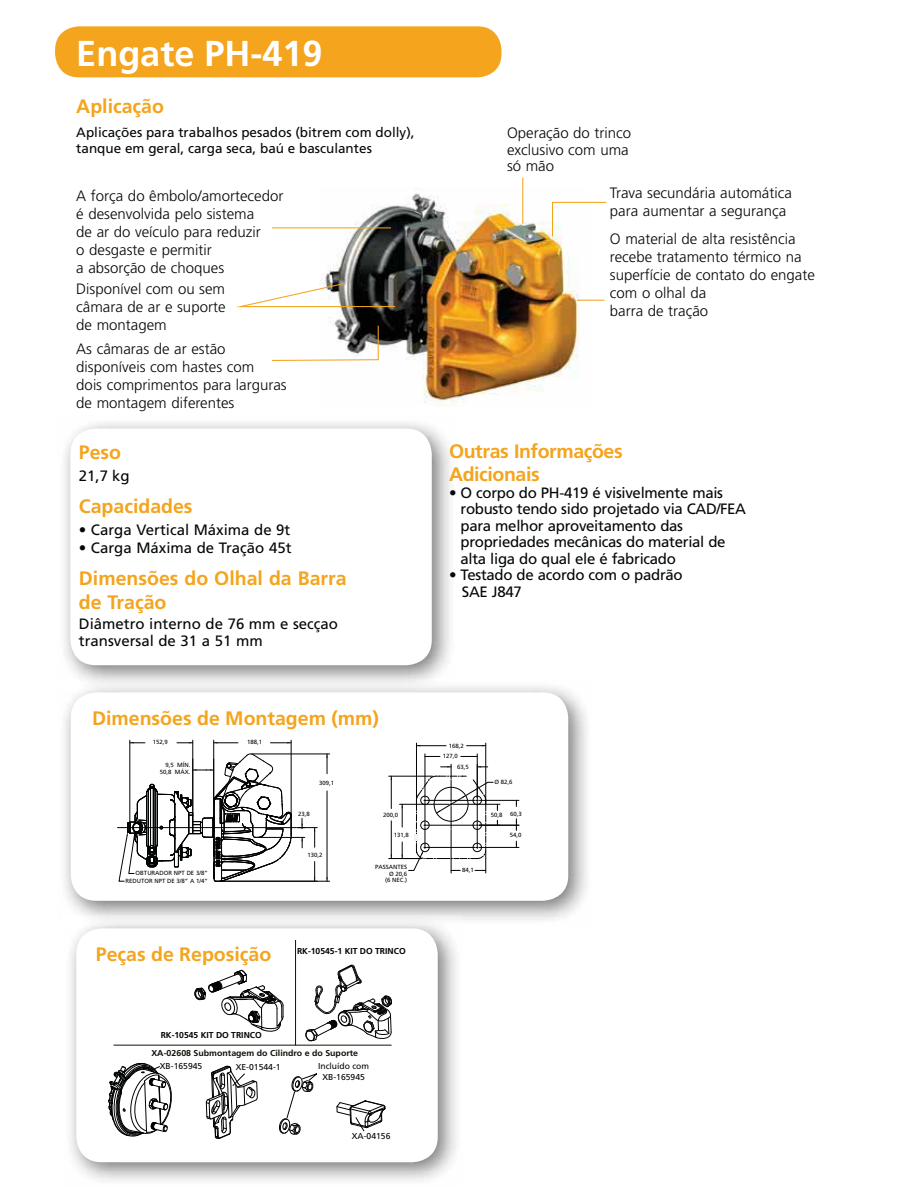
<style>
.page{position:relative;width:918px;height:1188px;background:#fff}
.page>*{position:absolute;margin:0;border:0;box-sizing:border-box;transform-origin:0 0}
.t1{font:700 36px "Frutiger";color:#fff}
.t2{font:700 19.5px/23.4px "Frutiger";color:#f4a41d}
.t3{font:700 19.5px/23.4px "Frutiger";letter-spacing:-.02em;color:#f4a41d}
.t4{font:300 15px/18px "Frutiger";color:#030806}
.t5{font:15px/16.5px "Frutiger";letter-spacing:-.02em;color:#030806}
.t6{font:15px/16.5px "Frutiger";color:#030806}
.t7{font:13.5px/16.2px "Frutiger";color:#030806}
.t8{font:8.55px/10.4px "Frutiger";color:#010202;text-align:center}
.t9{font:700 8.55px "Frutiger";color:#010202}
.t10{font:700 8.55px "Frutiger LT Std";color:#13100a}
.t11{font:6px/7.6px "Frutiger";color:#010202;text-align:right}
</style>
<div class="page">
<img style="left:320px;top:187px;width:269px;height:219px">
<div style="left:55px;top:26px;width:447px;height:51px;background:#f4a41d;border-radius:24px"></div>
<img style="left:64px;top:686px;width:523px;height:234px">
<img style="left:64px;top:680px;width:393px;height:10px">
<div style="left:71px;top:692px;width:497px;height:209px;background:#fff;border-radius:26px"></div>
<hr style="left:117px;top:827px;width:180px;height:1px;background:#010202">
<hr style="left:259px;top:837px;width:46px;height:1px;background:#010202">
<svg style="left:298px;top:818px;width:19px;height:30px"></svg>
<svg style="left:314px;top:862px;width:1px;height:19px"></svg>
<hr style="left:193px;top:740px;width:1px;height:72px;background:#010202">
<hr style="left:130px;top:740px;width:1px;height:81px;background:#010202">
<svg style="left:177px;top:742px;width:16px;height:2px"></svg>
<svg style="left:130px;top:742px;width:15px;height:2px"></svg>
<hr style="left:213px;top:740px;width:1px;height:121px;background:#010202">
<hr style="left:291px;top:740px;width:1px;height:74px;background:#010202">
<svg style="left:214px;top:742px;width:24px;height:2px"></svg>
<svg style="left:270px;top:742px;width:21px;height:2px"></svg>
<hr style="left:252px;top:754px;width:78px;height:1px;background:#010202">
<hr style="left:221px;top:881px;width:109px;height:1px;background:#010202">
<svg style="left:326px;top:754px;width:2px;height:20px"></svg>
<hr style="left:327px;top:791px;width:1px;height:90px;background:#010202">
<svg style="left:119px;top:753px;width:173px;height:129px"></svg>
<hr style="left:416px;top:743px;width:1px;height:61px;background:#010202">
<hr style="left:485px;top:743px;width:1px;height:61px;background:#010202">
<hr style="left:416px;top:745px;width:30px;height:1px;background:#010202">
<svg style="left:467px;top:745px;width:19px;height:1px"></svg>
<hr style="left:425px;top:754px;width:1px;height:44px;background:#010202">
<hr style="left:477px;top:754px;width:1px;height:44px;background:#010202">
<svg style="left:426px;top:756px;width:14px;height:1px"></svg>
<svg style="left:461px;top:756px;width:16px;height:1px"></svg>
<hr style="left:479px;top:847px;width:40px;height:1px;background:#010202">
<hr style="left:479px;top:825px;width:40px;height:1px;background:#010202">
<hr style="left:479px;top:800px;width:40px;height:1px;background:#010202">
<hr style="left:389px;top:776px;width:44px;height:1px;background:#010202">
<hr style="left:389px;top:858px;width:32px;height:1px;background:#010202">
<hr style="left:391px;top:776px;width:1px;height:33px;background:#010202">
<hr style="left:391px;top:821px;width:1px;height:38px;background:#010202">
<svg style="left:400px;top:764px;width:100px;height:109px"></svg>
<svg style="left:195px;top:969px;width:89px;height:63px"></svg>
<svg style="left:305px;top:965px;width:87px;height:76px"></svg>
<svg style="left:336px;top:1100px;width:49px;height:32px"></svg>
<svg style="left:206px;top:1066px;width:52px;height:73px"></svg>
<svg style="left:108px;top:1063px;width:64px;height:74px"></svg>
<svg style="left:279px;top:1073px;width:39px;height:62px"></svg>
<hr style="left:114px;top:1045px;width:278px;height:1px;background:#13100a">
<hr style="left:295px;top:940px;width:1px;height:105px;background:#13100a">
<hr style="left:522px;top:178px;width:1px;height:46px;background:#f4a41d">
<svg style="left:271px;top:325px;width:108px;height:37px"></svg>
<hr style="left:272px;top:227px;width:119px;height:1px;background:#f4a41d">
<svg style="left:236px;top:282px;width:160px;height:26px"></svg>
<svg style="left:551px;top:201px;width:56px;height:36px"></svg>
<svg style="left:577px;top:300px;width:28px;height:1px"></svg>
<h1 class="t1" style="left:76px;top:39px;width:248px">Engate PH-419</h1>
<h2 class="t2" style="left:76px;top:96px;width:89px">Aplicação</h2>
<p class="t7" style="left:76px;top:126px;width:340px">Aplicações para trabalhos pesados (bitrem com dolly), tanque em geral, carga seca, baú e basculantes</p>
<p class="t4" style="left:76px;top:188px;width:209px">A força do êmbolo/amortecedor é desenvolvida pelo sistema<br>de ar do veículo para reduzir<br>o desgaste e permitir<br>a absorção de choques</p>
<p class="t4" style="left:76px;top:281px;width:151px;text-align:justify">Disponível com ou sem câmara de ar e suporte de montagem</p>
<p class="t4" style="left:76px;top:341px;width:212px">As câmaras de ar estão disponíveis com hastes com<br>dois comprimentos para larguras de montagem diferentes</p>
<h2 class="t2" style="left:79px;top:442px;width:44px">Peso</h2>
<p class="t5" style="left:79px;top:469px;width:52px">21,7 kg</p>
<h2 class="t2" style="left:79px;top:496px;width:115px">Capacidades</h2>
<p class="t6" style="left:79px;top:523px;width:213px">• Carga Vertical Máxima de 9t</p>
<p class="t6" style="left:79px;top:541px;width:214px">• Carga Máxima de Tração 45t</p>
<h2 class="t2" style="left:79px;top:568px;width:269px">Dimensões do Olhal da Barra de Tração</h2>
<p class="t6" style="left:79px;top:617px;width:261px">Diâmetro interno de 76 mm e secçao transversal de 31 a 51 mm</p>
<h2 class="t2" style="left:92px;top:708px;width:289px">Dimensões de Montagem (mm)</h2>
<p class="t11" style="left:153px;top:739px;width:17px">152,9</p>
<p class="t11" style="left:247px;top:739px;width:17px">188,1</p>
<p class="t11" style="left:160px;top:761px;width:32px;line-height:7.2px">9,5 MÍN.<br>50,8 MÁX.</p>
<p class="t11" style="left:126px;top:870px;width:84px">OBTURADOR NPT DE 3/8”<br>REDUTOR NPT DE 3/8” A 1/4”</p>
<h2 class="t2" style="left:96px;top:944px;width:177px">Peças de Reposição</h2>
<p class="t9" style="left:161px;top:1032px;width:103px">RK-10545 KIT DO TRINCO</p>
<p class="t11" style="left:319px;top:780px;width:17px">309,1</p>
<p class="t11" style="left:298px;top:811px;width:13px">23,8</p>
<p class="t11" style="left:307px;top:851px;width:17px">130,2</p>
<p class="t11" style="left:383px;top:812px;width:17px">200,0</p>
<p class="t11" style="left:394px;top:831px;width:17px">131,8</p>
<p class="t11" style="left:375px;top:861px;width:33px;line-height:13.2px">PASSANTES (6 NEC.)</p>
<p class="t11" style="left:389px;top:871px;width:20px">Ø 20,6</p>
<p class="t9" style="left:297px;top:947px;width:110px">RK-10545-1 KIT DO TRINCO</p>
<p class="t10" style="left:151px;top:1049px;width:208px">XA-02608 Submontagem do Cilindro e do Suporte</p>
<p class="t8" style="left:160px;top:1062px;width:44px">XB-165945</p>
<p class="t8" style="left:236px;top:1062px;width:46px">XE-01544-1</p>
<p class="t8" style="left:318px;top:1062px;width:52px">Incluído com<br>XB-165945</p>
<p class="t8" style="left:352px;top:1131px;width:40px">XA-04156</p>
<p class="t4" style="left:507px;top:126px;width:126px;line-height:16.5px">Operação do trinco exclusivo com uma só mão</p>
<p class="t4" style="left:610px;top:185px;width:183px">Trava secundária automática para aumentar a segurança</p>
<p class="t4" style="left:610px;top:231px;width:207px">O material de alta resistência recebe tratamento térmico na superfície de contato do engate com o olhal da<br>barra de tração</p>
<h2 class="t3" style="left:449px;top:441px;width:175px">Outras Informações<br>Adicionais</h2>
<p class="t5" style="left:460px;top:485px;width:287px;text-indent:-11px">• O corpo do PH-419 é visivelmente mais robusto tendo sido projetado via CAD/FEA para melhor aproveitamento das propriedades mecânicas do material de alta liga do qual ele é fabricado</p>
<p class="t5" style="left:462px;top:568px;width:222px;text-indent:-13px">• Testado de acordo com o padrão<br>SAE J847</p>
<p class="t11" style="left:449px;top:743px;width:17px">168,2</p>
<p class="t11" style="left:443px;top:753px;width:17px">127,0</p>
<p class="t11" style="left:457px;top:763px;width:13px">63,5</p>
<p class="t11" style="left:462px;top:867px;width:13px">84,1</p>
<p class="t11" style="left:495px;top:779px;width:20px">Ø 82,6</p>
<p class="t11" style="left:491px;top:811px;width:13px">50,8</p>
<p class="t11" style="left:510px;top:810px;width:13px">60,3</p>
<p class="t11" style="left:510px;top:832px;width:13px">54,0</p>
</div>
